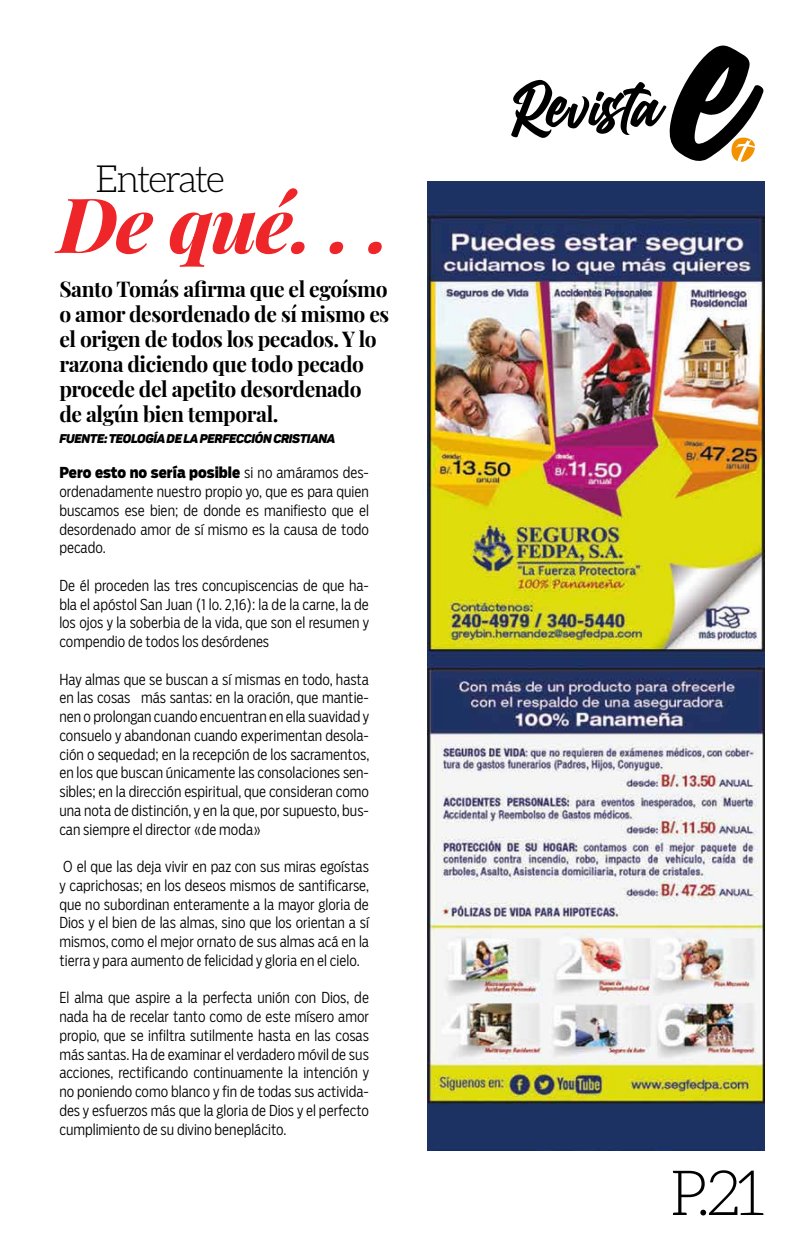
<style>
.page{position:relative;width:810px;height:1260px;background:#fff}
.page>*{position:absolute;margin:0;border:0;box-sizing:border-box;transform-origin:0 0}
.t1{font:italic 800 76.25px "Playfair Display";color:#ee2529}
.t2{font:300 62.5px "Aleo";color:#000}
.t3{font:300 37.5px "Aleo";letter-spacing:-.06em;color:#000}
.t4{font:21.25px/25px "Playfair Display";letter-spacing:-.02em;color:#000}
.t5{font:300 15px/18.8px "Salvo Sans Cond";color:#000;text-align:justify}
.t6{font:12.5px "Panton Blackitalic Caps";letter-spacing:-.03em;color:#000}
.s1{font-weight:900}
</style>
<div class="page">
<svg style="left:511px;top:45px;width:253px;height:117px"></svg>
<img style="left:427px;top:182px;width:338px;height:968px">
<h3 class="t3" style="left:95px;top:159px;width:131px">Enterate</h3>
<h1 class="t1" style="left:58px;top:165px;width:334px">De qué. . .</h1>
<h3 class="t4" style="left:59px;top:275px;width:331px">Santo Tomás afirma que el egoísmo o amor desordenado de sí mismo es el origen de todos los pecados. Y lo razona diciendo que todo pecado procede del apetito desordenado de algún bien temporal.</h3>
<p class="t6" style="left:59px;top:431px;width:278px">FUENTE: TEOLOGÍA DE LA PERFECCIÓN CRISTIANA</p>
<p class="t5" style="left:59px;top:463px;width:311px"><span class="s1">Pero esto no sería posible</span> si no amáramos des&shy;ordenadamente nuestro propio yo, que es para quien buscamos ese bien; de donde es manifiesto que el desordenado amor de sí mismo es la causa de todo pecado.</p>
<p class="t5" style="left:59px;top:576px;width:311px">De él proceden las tres concupiscencias de que ha&shy;bla el apóstol San Juan (1 lo. 2,16): la de la carne, la de los ojos y la soberbia de la vida, que son el resumen y compendio de todos los desórdenes</p>
<p class="t5" style="left:59px;top:670px;width:311px">Hay almas que se buscan a sí mismas en todo, hasta en las cosas más santas: en la oración, que mantie&shy;nen o prolongan cuando encuentran en ella suavidad y consuelo y abandonan cuando experimentan desola&shy;ción o sequedad; en la recepción de los sacramentos, en los que buscan únicamente las consolaciones sen&shy;sibles; en la dirección espiritual, que consideran como una nota de distinción, y en la que, por supuesto, bus&shy;can siempre el director «de moda»</p>
<p class="t5" style="left:59px;top:857px;width:311px">O el que las deja vivir en paz con sus miras egoístas y caprichosas; en los deseos mismos de santificarse, que no subordinan enteramente a la mayor gloria de Dios y el bien de las almas, sino que los orientan a sí mismos, como el mejor ornato de sus almas acá en la tierra y para aumento de felicidad y gloria en el cielo.</p>
<p class="t5" style="left:59px;top:988px;width:311px">El alma que aspire a la perfecta unión con Dios, de nada ha de recelar tanto como de este mísero amor propio, que se infiltra sutilmente hasta en las cosas más santas. Ha de examinar el verdadero móvil de sus acciones, rectificando continuamente la intención y no poniendo como blanco y fin de todas sus activida&shy;des y esfuerzos más que la gloria de Dios y el perfecto cumplimiento de su divino beneplácito.</p>
<h2 class="t2" style="left:670px;top:1159px;width:97px">P.21</h2>
</div>
